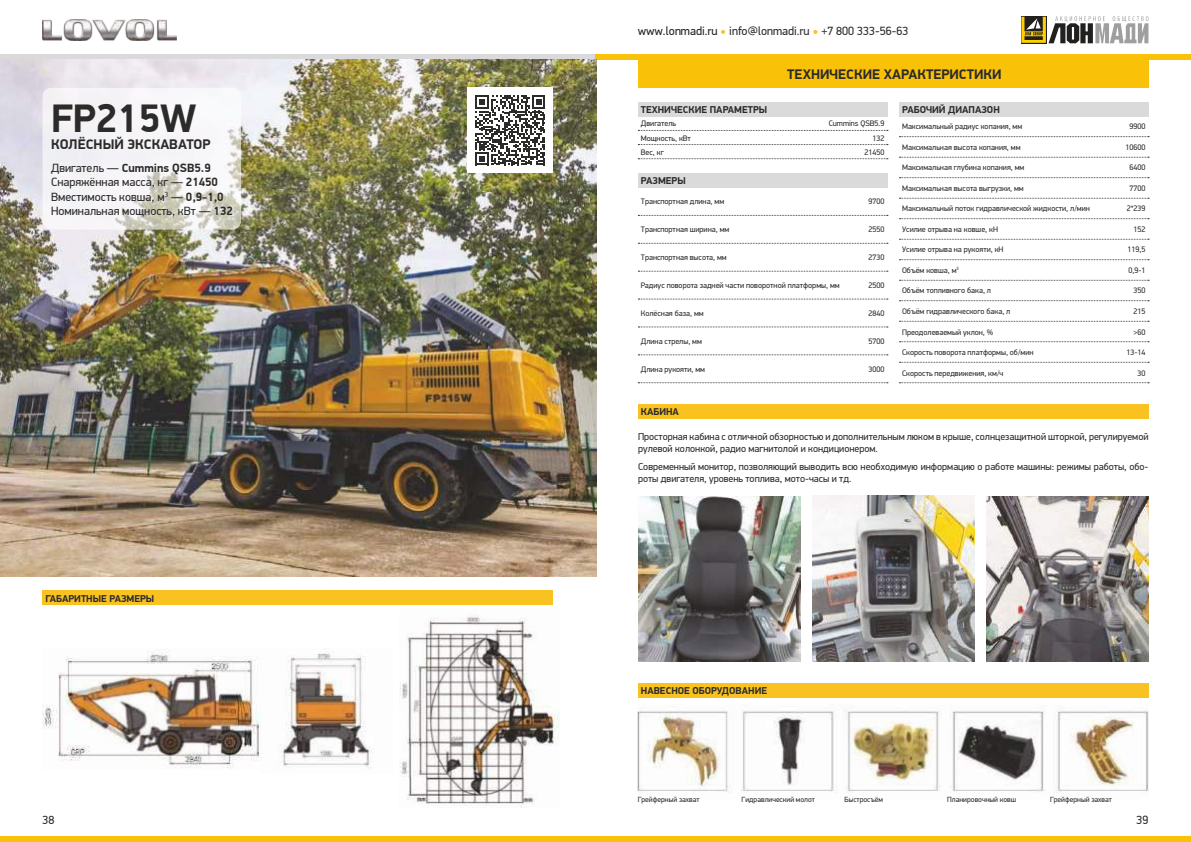
<style>
.page{position:relative;width:1191px;height:842px;background:#fff}
.page>*{position:absolute;margin:0;border:0;box-sizing:border-box;transform-origin:0 0}
.t1{font:700 40px "PF Din Display Pro";color:#2b2b2a}
.t2{font:700 14px "PF Din Display Pro";color:#2b2b2a}
.t3{font:12px/14.4px "PF Din Display Pro";color:#2b2b2a}
.t4{font:10px/12px "PF Din Display Pro";color:#2b2b2a}
.t5{font:700 10px "PF Din Display Pro";color:#2b2b2a}
.t6{font:8px "PF Din Display Pro";color:#2b2b2a}
.t7{font:7.5px "PF Din Display Pro";color:#2b2b2a}
.s1{color:#22201e}
.s2{font-size:15px;color:#f9c220}
.s3{font-weight:700}
</style>
<div class="page">
<div style="left:0;top:54px;width:596px;height:6px;background:#dbdada"></div>
<div style="left:595px;top:54px;width:596px;height:6px;background:#f9c107"></div>
<div style="left:0;top:836px;width:1191px;height:6px;background:#f9c107"></div>
<svg style="left:1021px;top:16px;width:127px;height:27px"></svg>
<img style="left:43px;top:19px;width:134px;height:21px">
<img style="left:0;top:60px;width:596px;height:516px">
<svg style="left:43px;top:88px;width:198px;height:142px;fill:#f5f4f7"></svg>
<img style="left:400px;top:617px;width:159px;height:189px">
<img style="left:261px;top:653px;width:113px;height:116px">
<img style="left:43px;top:650px;width:218px;height:119px">
<div style="left:43px;top:591px;width:510px;height:14px;background:#f9c220"></div>
<div style="left:468px;top:88px;width:85px;height:85px;background:#fff"></div>
<svg style="left:475px;top:95px;width:70px;height:70px"></svg>
<div style="left:637px;top:60px;width:511px;height:28px;background:#f9c107"></div>
<img style="left:637px;top:710px;width:511px;height:83px">
<div style="left:638px;top:683px;width:510px;height:14px;background:#f9c220"></div>
<div style="left:899px;top:102px;width:249px;height:14px;background:#dbdada"></div>
<svg style="left:899px;top:136px;width:250px;height:1px"></svg>
<svg style="left:899px;top:157px;width:250px;height:1px"></svg>
<svg style="left:899px;top:177px;width:250px;height:1px"></svg>
<svg style="left:899px;top:198px;width:250px;height:1px"></svg>
<svg style="left:899px;top:218px;width:250px;height:1px"></svg>
<svg style="left:899px;top:239px;width:250px;height:1px"></svg>
<svg style="left:899px;top:259px;width:250px;height:1px"></svg>
<svg style="left:899px;top:280px;width:250px;height:1px"></svg>
<svg style="left:899px;top:300px;width:250px;height:1px"></svg>
<svg style="left:899px;top:321px;width:250px;height:1px"></svg>
<svg style="left:899px;top:341px;width:250px;height:1px"></svg>
<svg style="left:899px;top:362px;width:250px;height:1px"></svg>
<svg style="left:899px;top:382px;width:250px;height:1px"></svg>
<div style="left:638px;top:173px;width:249px;height:14px;background:#dbdada"></div>
<svg style="left:638px;top:215px;width:250px;height:1px"></svg>
<svg style="left:638px;top:243px;width:250px;height:1px"></svg>
<svg style="left:638px;top:271px;width:250px;height:1px"></svg>
<svg style="left:638px;top:299px;width:250px;height:1px"></svg>
<svg style="left:638px;top:327px;width:250px;height:1px"></svg>
<svg style="left:638px;top:355px;width:250px;height:1px"></svg>
<svg style="left:638px;top:382px;width:250px;height:1px"></svg>
<div style="left:638px;top:102px;width:249px;height:14px;background:#dbdada"></div>
<svg style="left:638px;top:130px;width:250px;height:1px"></svg>
<svg style="left:638px;top:144px;width:250px;height:1px"></svg>
<svg style="left:638px;top:158px;width:250px;height:1px"></svg>
<div style="left:638px;top:404px;width:510px;height:14px;background:#f9c220"></div>
<img style="left:638px;top:497px;width:162px;height:164px">
<img style="left:812px;top:496px;width:162px;height:166px">
<img style="left:986px;top:496px;width:162px;height:166px">
<h3 class="t3" style="left:637px;top:24px;width:272px"><span class="s1">www.lonmadi.ru</span> <span class="s2">•</span> info@lonmadi.ru <span class="s2">•</span> +7 800 333-56-63</h3>
<h1 class="t1" style="left:51px;top:94px;width:147px">FР215W</h1>
<h2 class="t2" style="left:51px;top:136px;width:161px">КОЛЁСНЫЙ ЭКСКАВАТОР</h2>
<h3 class="t3" style="left:51px;top:161px;width:183px">Двигатель — <span class="s3">Cummins QSB5.9<br></span>Снаряжённая масса, кг — <span class="s3">21450<br></span>Вместимость ковша, м<sup>3</sup> — <span class="s3">0,9-1,0<br></span>Номинальная мощность, кВт — <span class="s3">132</span></h3>
<p class="t5" style="left:45px;top:592px;width:110px">ГАБАРИТНЫЕ РАЗМЕРЫ</p>
<h2 class="t2" style="left:787px;top:66px;width:216px">ТЕХНИЧЕСКИЕ ХАРАКТЕРИСТИКИ</h2>
<p class="t5" style="left:641px;top:103px;width:128px">ТЕХНИЧЕСКИЕ ПАРАМЕТРЫ</p>
<p class="t6" style="left:641px;top:119px;width:37px">Двигатель</p>
<p class="t6" style="left:828px;top:119px;width:57px">Cummins QSB5.9</p>
<p class="t6" style="left:641px;top:133px;width:52px">Мощность, кВт</p>
<p class="t6" style="left:872px;top:133px;width:13px">132</p>
<p class="t6" style="left:641px;top:147px;width:25px">Вес, кг</p>
<p class="t6" style="left:864px;top:147px;width:21px">21450</p>
<p class="t5" style="left:641px;top:175px;width:46px">РАЗМЕРЫ</p>
<p class="t6" style="left:641px;top:197px;width:85px">Транспортная длина, мм</p>
<p class="t6" style="left:868px;top:197px;width:17px">9700</p>
<p class="t6" style="left:641px;top:225px;width:90px">Транспортная ширина, мм</p>
<p class="t6" style="left:868px;top:225px;width:17px">2550</p>
<p class="t6" style="left:641px;top:253px;width:87px">Транспортная высота, мм</p>
<p class="t6" style="left:868px;top:253px;width:17px">2730</p>
<p class="t6" style="left:641px;top:281px;width:200px">Радиус поворота задней части поворотной платформы, мм</p>
<p class="t6" style="left:868px;top:281px;width:17px">2500</p>
<p class="t6" style="left:641px;top:309px;width:64px">Колёсная база, мм</p>
<p class="t6" style="left:868px;top:309px;width:17px">2840</p>
<p class="t6" style="left:641px;top:336px;width:63px">Длина стрелы, мм</p>
<p class="t6" style="left:868px;top:336px;width:17px">5700</p>
<p class="t6" style="left:641px;top:364px;width:66px">Длина рукояти, мм</p>
<p class="t6" style="left:868px;top:364px;width:17px">3000</p>
<p class="t5" style="left:902px;top:103px;width:99px">РАБОЧИЙ ДИАПАЗОН</p>
<p class="t6" style="left:902px;top:122px;width:122px">Максимальный радиус копания, мм</p>
<p class="t6" style="left:1129px;top:122px;width:17px">9900</p>
<p class="t6" style="left:902px;top:142px;width:120px">Максимальная высота копания, мм</p>
<p class="t6" style="left:1125px;top:142px;width:21px">10600</p>
<p class="t6" style="left:902px;top:163px;width:124px">Максимальная глубина копания, мм</p>
<p class="t6" style="left:1129px;top:163px;width:17px">6400</p>
<p class="t6" style="left:902px;top:183px;width:123px">Максимальная высота выгрузки, мм</p>
<p class="t6" style="left:1129px;top:183px;width:17px">7700</p>
<p class="t6" style="left:902px;top:204px;width:189px">Максимальный поток гидравлической жидкости, л/мин</p>
<p class="t6" style="left:1126px;top:204px;width:20px">2*239</p>
<p class="t6" style="left:902px;top:224px;width:97px">Усилие отрыва на ковше, кН</p>
<p class="t6" style="left:1133px;top:224px;width:13px">152</p>
<p class="t6" style="left:902px;top:245px;width:103px">Усилие отрыва на рукояти, кН</p>
<p class="t6" style="left:1127px;top:245px;width:19px">119,5</p>
<p class="t6" style="left:902px;top:265px;width:58px">Объём ковша, м<sup>3</sup></p>
<p class="t6" style="left:1128px;top:265px;width:19px">0,9-1</p>
<p class="t6" style="left:902px;top:286px;width:90px">Объём топливного бака, л</p>
<p class="t6" style="left:1133px;top:286px;width:13px">350</p>
<p class="t6" style="left:902px;top:306px;width:110px">Объём гидравлического бака, л</p>
<p class="t6" style="left:1133px;top:306px;width:13px">215</p>
<p class="t6" style="left:902px;top:327px;width:93px">Преодолеваемый уклон, %</p>
<p class="t6" style="left:1133px;top:327px;width:13px">&gt;60</p>
<p class="t6" style="left:902px;top:348px;width:133px">Скорость поворота платформы, об/мин</p>
<p class="t6" style="left:1126px;top:348px;width:21px">13-14</p>
<p class="t6" style="left:902px;top:368px;width:103px">Скорость передвижения, км/ч</p>
<p class="t6" style="left:1137px;top:368px;width:9px">30</p>
<p class="t5" style="left:641px;top:406px;width:40px">КАБИНА</p>
<p class="t4" style="left:638px;top:431px;width:512px">Просторная кабина с отличной обзорностью и дополнительным люком в крыше, солнцезащитной шторкой, регулируемой рулевой колонкой, радио магнитолой и кондиционером.</p>
<p class="t4" style="left:638px;top:460px;width:512px">Современный монитор, позволяющий выводить всю необходимую информацию о работе машины: режимы работы, обо&shy;роты двигателя, уровень топлива, мото-часы и тд.</p>
<p class="t5" style="left:641px;top:684px;width:128px">НАВЕСНОЕ ОБОРУДОВАНИЕ</p>
<p class="t7" style="left:637px;top:795px;width:63px">Грейферный захват</p>
<p class="t7" style="left:741px;top:795px;width:75px">Гидравлический молот</p>
<p class="t7" style="left:844px;top:795px;width:40px">Быстросъём</p>
<p class="t7" style="left:947px;top:795px;width:70px">Планировочный ковш</p>
<p class="t7" style="left:1050px;top:795px;width:63px">Грейферный захват</p>
<h3 class="t3" style="left:43px;top:812px;width:13px">38</h3>
<h3 class="t3" style="left:1136px;top:812px;width:13px">39</h3>
</div>
